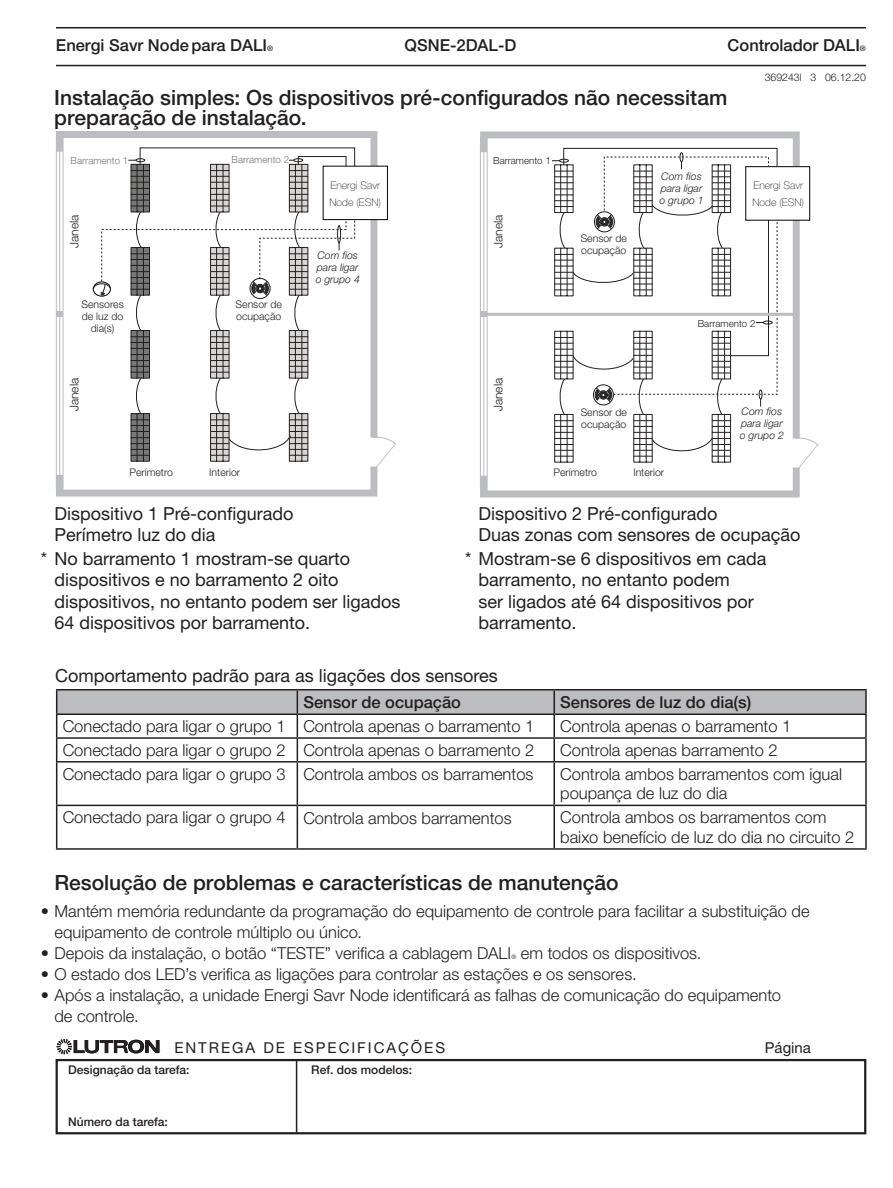
<style>
.page{position:relative;width:893px;height:1188px;background:#fff}
.page>*{position:absolute;margin:0;border:0;box-sizing:border-box;transform-origin:0 0}
.Head-Text{font:500 21px/20.2px "Helvetica Neue LT Std";color:#231f20}
.t1{font:18px/21.6px "Helvetica Neue LT Std";color:#231f20}
.Text_Bullet{font:300 16.5px/19.8px "Helvetica Neue LT Std";color:#231f20}
.Text_Bullet_Last{font:300 16.5px/21px "Helvetica Neue LT Std";color:#231f20}
.t2{font:500 16.5px "Helvetica Neue LT Std";color:#231f20}
.t3{font:15px "Helvetica Neue LT Std";letter-spacing:.13em;color:#231f20}
.t4{font:500 12px "Helvetica Neue LT Std";color:#231f20}
.t5{font:300 12px "Helvetica Neue LT Std";color:#231f20}
.t6{font:300 10.5px/12px "Helvetica Neue LT Std";color:#231f20}
.t7{font:italic 300 10.5px/12px "Helvetica Neue LT Std";color:#231f20}
.t8{font:100 10.5px/16.5px "Helvetica Neue LT Std";color:#231f20}
.t9{font:300 9.75px "Helvetica Neue LT Std";color:#76787b}
.t10{font:300 9.75px "Helvetica Neue LT Std";color:#231f20}
.Text_Bullet_Last-2{font:300 6px "Helvetica Neue LT Std";color:#231f20}
.s1{font-size:7.5px}
</style>
<div class="page">
<div style="left:56px;top:1059px;width:810px;height:75px;border:2px solid #231f20"></div>
<svg style="left:57px;top:1039px;width:102px;height:15px"></svg>
<hr style="left:296px;top:1060px;width:1px;height:73px;background:#231f20">
<hr style="left:56px;top:27px;width:810px;height:1px;background:#231f20">
<hr style="left:56px;top:65px;width:810px;height:1px;background:#231f20">
<svg style="left:480px;top:131px;width:320px;height:17px"></svg>
<hr style="left:487px;top:138px;width:1px;height:353px;background:#bcbdc0">
<hr style="left:480px;top:138px;width:1px;height:353px;background:#bcbdc0">
<hr style="left:483px;top:144px;width:1px;height:168px;background:#bcbdc0">
<svg style="left:480px;top:148px;width:339px;height:350px"></svg>
<svg style="left:55px;top:131px;width:323px;height:16px"></svg>
<hr style="left:63px;top:137px;width:1px;height:353px;background:#bcbdc0">
<hr style="left:56px;top:137px;width:1px;height:353px;background:#bcbdc0">
<hr style="left:59px;top:144px;width:1px;height:168px;background:#bcbdc0">
<svg style="left:55px;top:147px;width:341px;height:350px"></svg>
<hr style="left:56px;top:689px;width:241px;height:2px;background:#231f20">
<hr style="left:297px;top:689px;width:257px;height:2px;background:#231f20">
<hr style="left:554px;top:689px;width:313px;height:2px;background:#231f20">
<hr style="left:865px;top:691px;width:2px;height:22px;background:#231f20">
<hr style="left:554px;top:713px;width:313px;height:2px;background:#231f20">
<hr style="left:865px;top:715px;width:2px;height:22px;background:#231f20">
<svg style="left:56px;top:690px;width:810px;height:71px"></svg>
<hr style="left:554px;top:737px;width:313px;height:2px;background:#231f20">
<hr style="left:553px;top:739px;width:2px;height:22px;background:#231f20">
<hr style="left:865px;top:739px;width:2px;height:22px;background:#231f20">
<hr style="left:56px;top:761px;width:241px;height:2px;background:#231f20">
<hr style="left:56px;top:763px;width:1px;height:42px;background:#231f20">
<hr style="left:297px;top:761px;width:257px;height:2px;background:#231f20">
<hr style="left:297px;top:763px;width:1px;height:42px;background:#231f20">
<hr style="left:554px;top:761px;width:313px;height:2px;background:#231f20">
<hr style="left:553px;top:763px;width:2px;height:42px;background:#231f20">
<hr style="left:865px;top:763px;width:2px;height:42px;background:#231f20">
<hr style="left:56px;top:805px;width:241px;height:1px;background:#231f20">
<hr style="left:56px;top:806px;width:1px;height:42px;background:#231f20">
<hr style="left:297px;top:805px;width:257px;height:1px;background:#231f20">
<hr style="left:297px;top:806px;width:1px;height:42px;background:#231f20">
<hr style="left:554px;top:805px;width:313px;height:1px;background:#231f20">
<hr style="left:553px;top:806px;width:2px;height:42px;background:#231f20">
<hr style="left:865px;top:806px;width:2px;height:42px;background:#231f20">
<hr style="left:56px;top:848px;width:241px;height:2px;background:#231f20">
<hr style="left:297px;top:848px;width:257px;height:2px;background:#231f20">
<hr style="left:554px;top:848px;width:313px;height:2px;background:#231f20">
<div style="left:129px;top:466px;width:65px;height:12px;background:#fff"></div>
<div style="left:554px;top:466px;width:64px;height:12px;background:#fff"></div>
<div style="left:209px;top:466px;width:64px;height:12px;background:#fff"></div>
<div style="left:633px;top:466px;width:65px;height:12px;background:#fff"></div>
<div style="left:68px;top:199px;width:12px;height:65px;background:#fff"></div>
<div style="left:492px;top:199px;width:12px;height:65px;background:#fff"></div>
<div style="left:68px;top:363px;width:12px;height:64px;background:#fff"></div>
<div style="left:492px;top:362px;width:12px;height:65px;background:#fff"></div>
<div style="left:78px;top:300px;width:50px;height:36px;background:#fff"></div>
<div style="left:313px;top:252px;width:50px;height:48px;background:#fff"></div>
<div style="left:737px;top:408px;width:50px;height:48px;background:#fff"></div>
<div style="left:657px;top:172px;width:49px;height:35px;background:#fff"></div>
<div style="left:326px;top:172px;width:58px;height:43px;background:#fff"></div>
<div style="left:749px;top:172px;width:58px;height:43px;background:#fff"></div>
<div style="left:225px;top:300px;width:67px;height:30px;background:#fff"></div>
<div style="left:576px;top:234px;width:56px;height:29px;background:#fff"></div>
<div style="left:576px;top:408px;width:56px;height:28px;background:#fff"></div>
<div style="left:66px;top:150px;width:62px;height:21px;background:#fff"></div>
<div style="left:489px;top:154px;width:62px;height:14px;background:#fff"></div>
<div style="left:230px;top:152px;width:59px;height:15px;background:#fff"></div>
<div style="left:684px;top:317px;width:71px;height:13px;background:#fff"></div>
<p class="t2" style="left:56px;top:35px;width:219px">Energi Savr Nodepara DALI<span class="s1">®</span></p>
<p class="t2" style="left:405px;top:35px;width:113px">QSNE-2DAL-D</p>
<p class="t2" style="left:728px;top:35px;width:140px">Controlador DALI<span class="s1">®</span></p>
<p class="t6" style="left:765px;top:71px;width:103px">369243l 3 06.12.20</p>
<p class="Head-Text" style="left:54px;top:87px;width:675px">Instalação simples: Os dispositivos pré-configurados não necessitam preparação de instalação.</p>
<p class="t9" style="left:71px;top:155px;width:59px">Barramento 1</p>
<p class="t9" style="left:232px;top:154px;width:59px">Barramento 2</p>
<p class="t10" style="left:493px;top:155px;width:59px">Barramento 1</p>
<p class="t7" style="left:659px;top:170px;width:46px">Com fios para ligar o grupo 1</p>
<p class="t8" style="left:329px;top:177px;width:53px">Energi Savr<br>Node (ESN)</p>
<p class="t8" style="left:752px;top:177px;width:53px">Energi Savr<br>Node (ESN)</p>
<p class="t5" style="left:67px;top:248px;width:35px;rotate:-90deg">Janela</p>
<p class="t5" style="left:491px;top:248px;width:35px;rotate:-90deg">Janela</p>
<p class="t6" style="left:82px;top:298px;width:44px;text-align:center">Sensores de luz do dia(s)</p>
<p class="t6" style="left:236px;top:298px;width:48px">Sensor de ocupação</p>
<p class="t7" style="left:316px;top:249px;width:46px">Com fios para ligar o grupo 4</p>
<p class="t5" style="left:67px;top:411px;width:35px;rotate:-90deg">Janela</p>
<p class="t5" style="left:491px;top:411px;width:35px;rotate:-90deg">Janela</p>
<p class="t6" style="left:581px;top:232px;width:48px">Sensor de ocupação</p>
<p class="t6" style="left:581px;top:406px;width:48px">Sensor de ocupação</p>
<p class="t6" style="left:129px;top:466px;width:45px">Perímetro</p>
<p class="t6" style="left:209px;top:466px;width:32px">Interior</p>
<p class="t6" style="left:554px;top:466px;width:45px">Perímetro</p>
<p class="t6" style="left:633px;top:466px;width:32px">Interior</p>
<p class="t10" style="left:698px;top:317px;width:59px">Barramento 2</p>
<p class="t7" style="left:740px;top:406px;width:46px">Com fios para ligar o grupo 2</p>
<p class="t1" style="left:54px;top:502px;width:241px">Dispositivo 1 Pré-configurado</p>
<p class="t1" style="left:54px;top:524px;width:163px">Perímetro luz do dia</p>
<p class="t1" style="left:54px;top:547px;width:348px;text-indent:-13px">* No barramento 1 mostram-se quarto dispositivos e no barramento 2 oito dispositivos, no entanto podem ser ligados 64 dispositivos por barramento.</p>
<p class="t1" style="left:479px;top:502px;width:241px">Dispositivo 2 Pré-configurado</p>
<p class="t1" style="left:479px;top:524px;width:324px">Duas zonas com sensores de ocupação</p>
<p class="t1" style="left:479px;top:547px;width:289px;text-indent:-14px">* Mostram-se 6 dispositivos em cada barramento, no entanto podem<br>ser ligados até 64 dispositivos por barramento.</p>
<p class="t1" style="left:55px;top:665px;width:444px">Comportamento padrão para as ligações dos sensores</p>
<p class="t2" style="left:303px;top:692px;width:159px">Sensor de ocupação</p>
<p class="t2" style="left:560px;top:692px;width:193px">Sensores de luz do dia(s)</p>
<p class="Text_Bullet" style="left:63px;top:716px;width:224px">Conectado para ligar o grupo 1</p>
<p class="Text_Bullet" style="left:303px;top:716px;width:233px">Controla apenas o barramento 1</p>
<p class="Text_Bullet" style="left:560px;top:716px;width:233px">Controla apenas o barramento 1</p>
<p class="Text_Bullet" style="left:63px;top:740px;width:224px">Conectado para ligar o grupo 2</p>
<p class="Text_Bullet" style="left:303px;top:740px;width:233px">Controla apenas o barramento 2</p>
<p class="Text_Bullet" style="left:560px;top:740px;width:219px">Controla apenas barramento 2</p>
<p class="Text_Bullet" style="left:63px;top:763px;width:224px">Conectado para ligar o grupo 3</p>
<p class="Text_Bullet" style="left:303px;top:763px;width:232px">Controla ambos os barramentos</p>
<p class="Text_Bullet" style="left:560px;top:763px;width:283px">Controla ambos barramentos com igual poupança de luz do dia</p>
<p class="Text_Bullet" style="left:63px;top:807px;width:224px">Conectado para ligar o grupo 4</p>
<p class="Text_Bullet" style="left:303px;top:808px;width:210px">Controla ambos barramentos</p>
<p class="Text_Bullet" style="left:560px;top:807px;width:296px">Controla ambos os barramentos com baixo benefício de luz do dia no circuito 2</p>
<p class="Head-Text" style="left:54px;top:872px;width:566px">Resolução de problemas e características de manutenção</p>
<p class="Text_Bullet" style="left:54px;top:901px;width:757px;line-height:21px;text-indent:-14px">• Mantém memória redundante da programação do equipamento de controle para facilitar a substituição de equipamento de controle múltiplo ou único.</p>
<p class="Text_Bullet_Last" style="left:41px;top:943px;width:472px">• Depois da instalação, o botão “TESTE” verifica a cablagem DALI</p>
<p class="Text_Bullet_Last-2" style="left:511px;top:953px;width:6px">®</p>
<p class="Text_Bullet_Last" style="left:521px;top:943px;width:182px">em todos os dispositivos.</p>
<p class="Text_Bullet_Last" style="left:41px;top:964px;width:597px">• O estado dos LED’s verifica as ligações para controlar as estações e os sensores.</p>
<p class="Text_Bullet_Last" style="left:54px;top:985px;width:728px;text-indent:-14px">• Após a instalação, a unidade Energi Savr Node identificará as falhas de comunicação do equipamento de controle.</p>
<p class="t3" style="left:174px;top:1039px;width:272px">ENTREGA DE ESPECIFICAÇÕES</p>
<p class="t3" style="left:765px;top:1039px;width:48px">Página</p>
<p class="t4" style="left:68px;top:1062px;width:123px">Designação da tarefa:</p>
<p class="t4" style="left:311px;top:1062px;width:102px">Ref. dos modelos:</p>
<p class="t4" style="left:68px;top:1115px;width:101px">Número da tarefa:</p>
</div>
